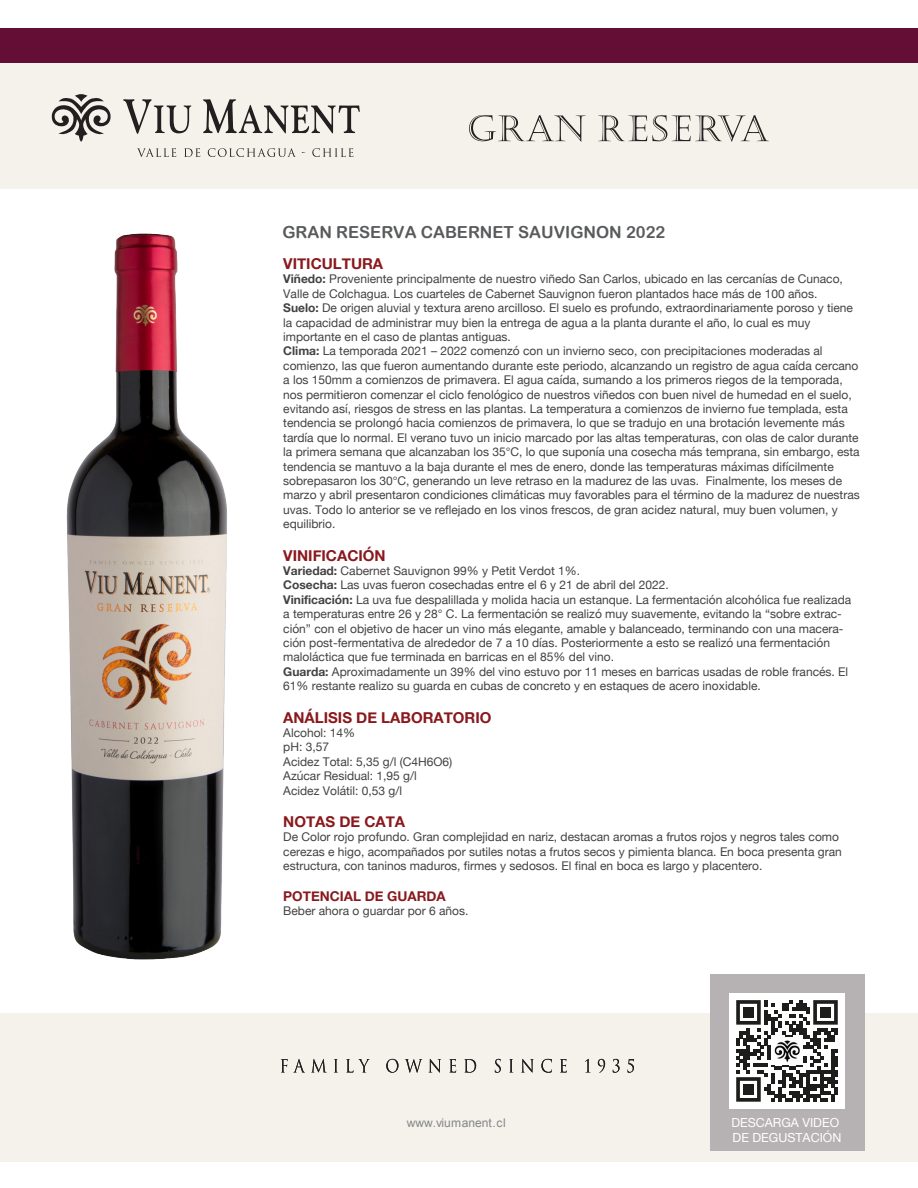
<style>
.page{position:relative;width:918px;height:1188px;background:#fff}
.page>*{position:absolute;margin:0;border:0;box-sizing:border-box;transform-origin:0 0}
.t1{font:16.65px "Arial Rounded MT Bold";color:#595a5c}
.t2{font:700 15px "Helvetica Neue";color:#89191d}
.t3{font:700 13.5px "Helvetica Neue";color:#89191d}
.t4{font:12.45px/15px "Helvetica Neue";color:#fff}
.t5{font:12px/14.4px "Helvetica Neue";color:#434142}
.t6{font:12px "Arial";color:#86868a}
.s1{font-weight:700}
</style>
<div class="page">
<div style="left:0;top:28px;width:918px;height:36px;background:#650e35"></div>
<div style="left:0;top:64px;width:918px;height:125px;background:#f4f2ea"></div>
<div style="left:0;top:1013px;width:918px;height:148px;background:#f4f2ea"></div>
<svg style="left:51px;top:94px;width:60px;height:48px"></svg>
<svg style="left:123px;top:99px;width:68px;height:35px"></svg>
<svg style="left:203px;top:99px;width:157px;height:34px"></svg>
<svg style="left:137px;top:148px;width:39px;height:9px"></svg>
<svg style="left:184px;top:148px;width:16px;height:9px"></svg>
<svg style="left:208px;top:148px;width:88px;height:9px"></svg>
<svg style="left:312px;top:148px;width:41px;height:9px"></svg>
<svg style="left:281px;top:1059px;width:23px;height:13px"></svg>
<svg style="left:312px;top:1059px;width:14px;height:13px"></svg>
<svg style="left:334px;top:1059px;width:4px;height:13px"></svg>
<svg style="left:346px;top:1059px;width:24px;height:14px"></svg>
<svg style="left:386px;top:1059px;width:12px;height:14px"></svg>
<svg style="left:405px;top:1059px;width:17px;height:14px"></svg>
<svg style="left:429px;top:1059px;width:12px;height:14px"></svg>
<svg style="left:449px;top:1059px;width:7px;height:14px"></svg>
<svg style="left:464px;top:1059px;width:12px;height:14px"></svg>
<svg style="left:495px;top:1059px;width:6px;height:14px"></svg>
<svg style="left:509px;top:1059px;width:4px;height:13px"></svg>
<svg style="left:521px;top:1059px;width:13px;height:14px"></svg>
<svg style="left:541px;top:1059px;width:11px;height:14px"></svg>
<svg style="left:560px;top:1059px;width:7px;height:14px"></svg>
<svg style="left:585px;top:1059px;width:4px;height:13px"></svg>
<svg style="left:598px;top:1059px;width:7px;height:14px"></svg>
<svg style="left:613px;top:1059px;width:7px;height:14px"></svg>
<svg style="left:628px;top:1059px;width:6px;height:14px"></svg>
<svg style="left:469px;top:115px;width:117px;height:27px"></svg>
<svg style="left:598px;top:115px;width:171px;height:27px"></svg>
<div style="left:710px;top:974px;width:154px;height:176px;background:#b6b1b2"></div>
<div style="left:729px;top:993px;width:116px;height:116px;background:#fff"></div>
<svg style="left:736px;top:1000px;width:102px;height:102px"></svg>
<div style="left:743px;top:1007px;width:11px;height:11px;background:#1d1d1b"></div>
<div style="left:820px;top:1007px;width:11px;height:11px;background:#1d1d1b"></div>
<div style="left:743px;top:1084px;width:11px;height:11px;background:#1d1d1b"></div>
<img style="left:771px;top:1038px;width:32px;height:26px">
<img style="left:66px;top:233px;width:161px;height:727px">
<h1 class="t1" style="left:282px;top:223px;width:385px">GRAN RESERVA CABERNET SAUVIGNON 2022</h1>
<p class="t2" style="left:283px;top:252px;width:101px">VITICULTURA</p>
<p class="t5" style="left:283px;top:273px;width:578px"><span class="s1">Viñedo:</span> Proveniente principalmente de nuestro viñedo San Carlos, ubicado en las cercanías de Cunaco, Valle de Colchagua. Los cuarteles de Cabernet Sauvignon fueron plantados hace más de 100 años.<br><span class="s1">Suelo:</span> De origen aluvial y textura areno arcilloso. El suelo es profundo, extraordinariamente poroso y tiene la capacidad de administrar muy bien la entrega de agua a la planta durante el año, lo cual es muy importante en el caso de plantas antiguas.<br><span class="s1">Clima:</span> La temporada 2021 – 2022 comenzó con un invierno seco, con precipitaciones moderadas al comienzo, las que fueron aumentando durante este periodo, alcanzando un registro de agua caída cercano a los 150mm a comienzos de primavera. El agua caída, sumando a los primeros riegos de la temporada, nos permitieron comenzar el ciclo fenológico de nuestros viñedos con buen nivel de humedad en el suelo, evitando así, riesgos de stress en las plantas. La temperatura a comienzos de invierno fue templada, esta tendencia se prolongó hacia comienzos de primavera, lo que se tradujo en una brotación levemente más tardía que lo normal. El verano tuvo un inicio marcado por las altas temperaturas, con olas de calor durante la primera semana que alcanzaban los 35°C, lo que suponía una cosecha más temprana, sin embargo, esta tendencia se mantuvo a la baja durante el mes de enero, donde las temperaturas máximas difícilmente sobrepasaron los 30°C, generando un leve retraso en la madurez de las uvas. Finalmente, los meses de marzo y abril presentaron condiciones climáticas muy favorables para el término de la madurez de nuestras uvas. Todo lo anterior se ve reflejado en los vinos frescos, de gran acidez natural, muy buen volumen, y equilibrio.</p>
<p class="t2" style="left:283px;top:543px;width:104px">VINIFICACIÓN</p>
<p class="t5" style="left:283px;top:564px;width:570px"><span class="s1">Variedad:</span> Cabernet Sauvignon 99% y Petit Verdot 1%.<br><span class="s1">Cosecha:</span> Las uvas fueron cosechadas entre el 6 y 21 de abril del 2022.<br><span class="s1">Vinificación:</span> La uva fue despalillada y molida hacia un estanque. La fermentación alcohólica fue realizada a temperaturas entre 26 y 28° C. La fermentación se realizó muy suavemente, evitando la “sobre extrac&shy;ción” con el objetivo de hacer un vino más elegante, amable y balanceado, terminando con una macera&shy;ción post-fermentativa de alrededor de 7 a 10 días. Posteriormente a esto se realizó una fermentación maloláctica que fue terminada en barricas en el 85% del vino.<br><span class="s1">Guarda:</span> Aproximadamente un 39% del vino estuvo por 11 meses en barricas usadas de roble francés. El 61% restante realizo su guarda en cubas de concreto y en estaques de acero inoxidable.</p>
<p class="t2" style="left:283px;top:705px;width:210px">ANÁLISIS DE LABORATORIO</p>
<p class="t5" style="left:283px;top:726px;width:171px">Alcohol: 14%<br>pH: 3,57<br>Acidez Total: 5,35 g/l (C4H6O6)<br>Azúcar Residual: 1,95 g/l<br>Acidez Volátil: 0,53 g/l</p>
<p class="t2" style="left:283px;top:810px;width:123px">NOTAS DE CATA</p>
<p class="t5" style="left:283px;top:831px;width:560px">De Color rojo profundo. Gran complejidad en nariz, destacan aromas a frutos rojos y negros tales como cerezas e higo, acompañados por sutiles notas a frutos secos y pimienta blanca. En boca presenta gran estructura, con taninos maduros, firmes y sedosos. El final en boca es largo y placentero.</p>
<p class="t3" style="left:283px;top:885px;width:164px">POTENCIAL DE GUARDA</p>
<p class="t5" style="left:283px;top:904px;width:187px">Beber ahora o guardar por 6 años.</p>
<p class="t6" style="left:407px;top:1115px;width:101px">www.viumanent.cl</p>
<p class="t4" style="left:731px;top:1116px;width:112px">DESCARGA VIDEO<br>DE DEGUSTACIÓN</p>
</div>
